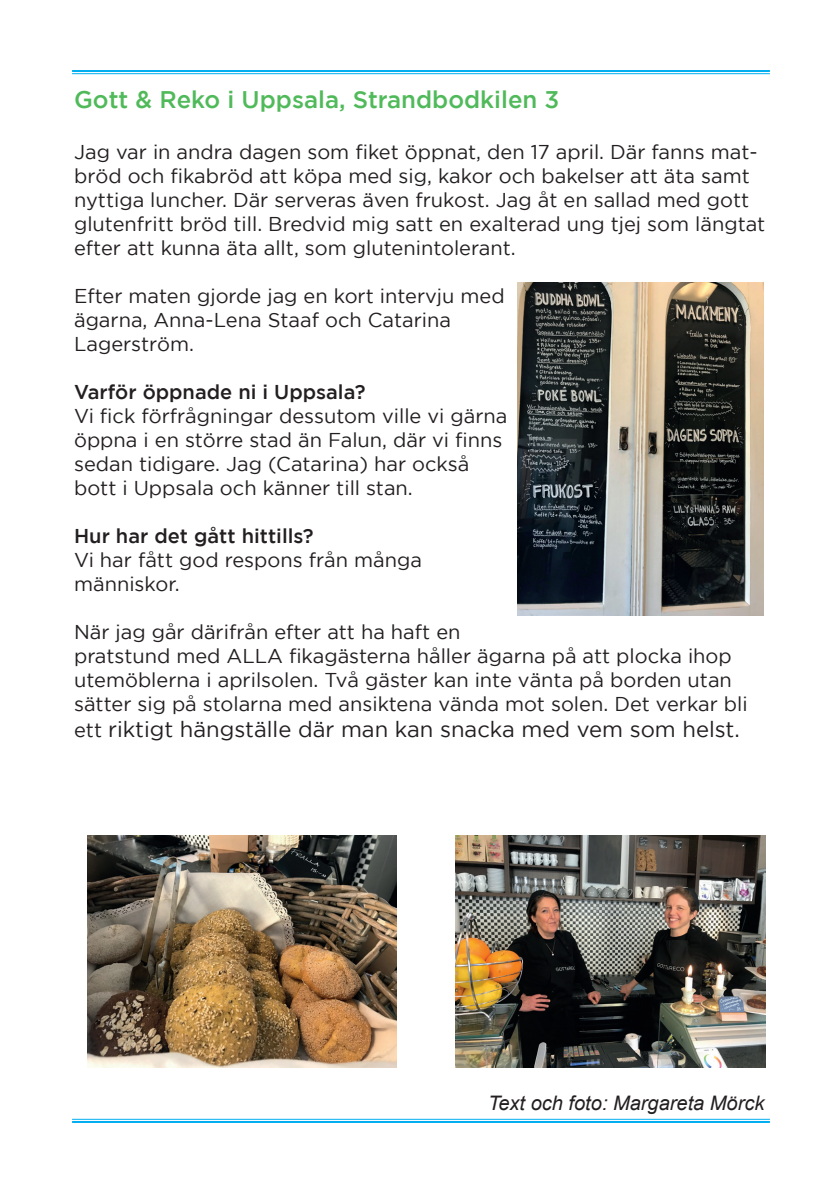
<style>
.page{position:relative;width:840px;height:1191px;background:#fff}
.page>*{position:absolute;margin:0;border:0;box-sizing:border-box;transform-origin:0 0}
.t1{font:500 24px "Gotham";color:#50ba5a}
.t2{font:22px "Gotham";color:#231f20}
.t3{font:20px/24px "Gotham";color:#231f20}
.t4{font:500 20px "Gotham";color:#231f20}
.t5{font:italic 20px "Arial";color:#231f20}
.s1{font-size:20px}
</style>
<div class="page">
<img style="left:87px;top:835px;width:309px;height:232px">
<img style="left:517px;top:282px;width:245px;height:333px">
<img style="left:455px;top:835px;width:310px;height:232px">
<hr style="left:72px;top:70px;width:697px;height:2px;background:#00aeef">
<hr style="left:72px;top:73px;width:697px;height:1px;background:#00aeef">
<hr style="left:72px;top:1119px;width:697px;height:1px;background:#00aeef">
<hr style="left:72px;top:1121px;width:697px;height:2px;background:#00aeef">
<p class="t1" style="left:74px;top:86px;width:486px">Gott &amp; Reko i Uppsala, Strandbodkilen 3</p>
<p class="t3" style="left:74px;top:139px;width:692px">Jag var in andra dagen som fiket öppnat, den 17 april. Där fanns mat&shy;bröd och fikabröd att köpa med sig, kakor och bakelser att äta samt nyttiga luncher. Där serveras även frukost. Jag åt en sallad med gott glutenfritt bröd till. Bredvid mig satt en exalterad ung tjej som längtat efter att kunna äta allt, som glutenintolerant.</p>
<p class="t3" style="left:74px;top:283px;width:432px">Efter maten gjorde jag en kort intervju med ägarna, Anna-Lena Staaf och Catarina<br>Lagerström.</p>
<p class="t4" style="left:74px;top:380px;width:293px">Varför öppnade ni i Uppsala?</p>
<p class="t3" style="left:74px;top:403px;width:434px">Vi fick förfrågningar dessutom ville vi gärna öppna i en större stad än Falun, där vi finns sedan tidigare. Jag (Catarina) har också bott i Uppsala och känner till stan.</p>
<p class="t4" style="left:74px;top:524px;width:241px">Hur har det gått hittills?</p>
<p class="t3" style="left:74px;top:547px;width:349px">Vi har fått god respons från många människor.</p>
<p class="t3" style="left:74px;top:619px;width:674px">När jag går därifrån efter att ha haft en<br>pratstund med ALLA fikagästerna håller ägarna på att plocka ihop utemöblerna i aprilsolen. Två gäster kan inte vänta på borden utan sätter sig på stolarna med ansiktena vända mot solen. Det verkar bli</p>
<p class="t2" style="left:74px;top:717px;width:667px"><span class="s1">ett</span> riktigt hängställe där man kan snacka med vem som helst.</p>
<p class="t5" style="left:488px;top:1089px;width:278px">Text och foto: Margareta Mörck</p>
</div>
